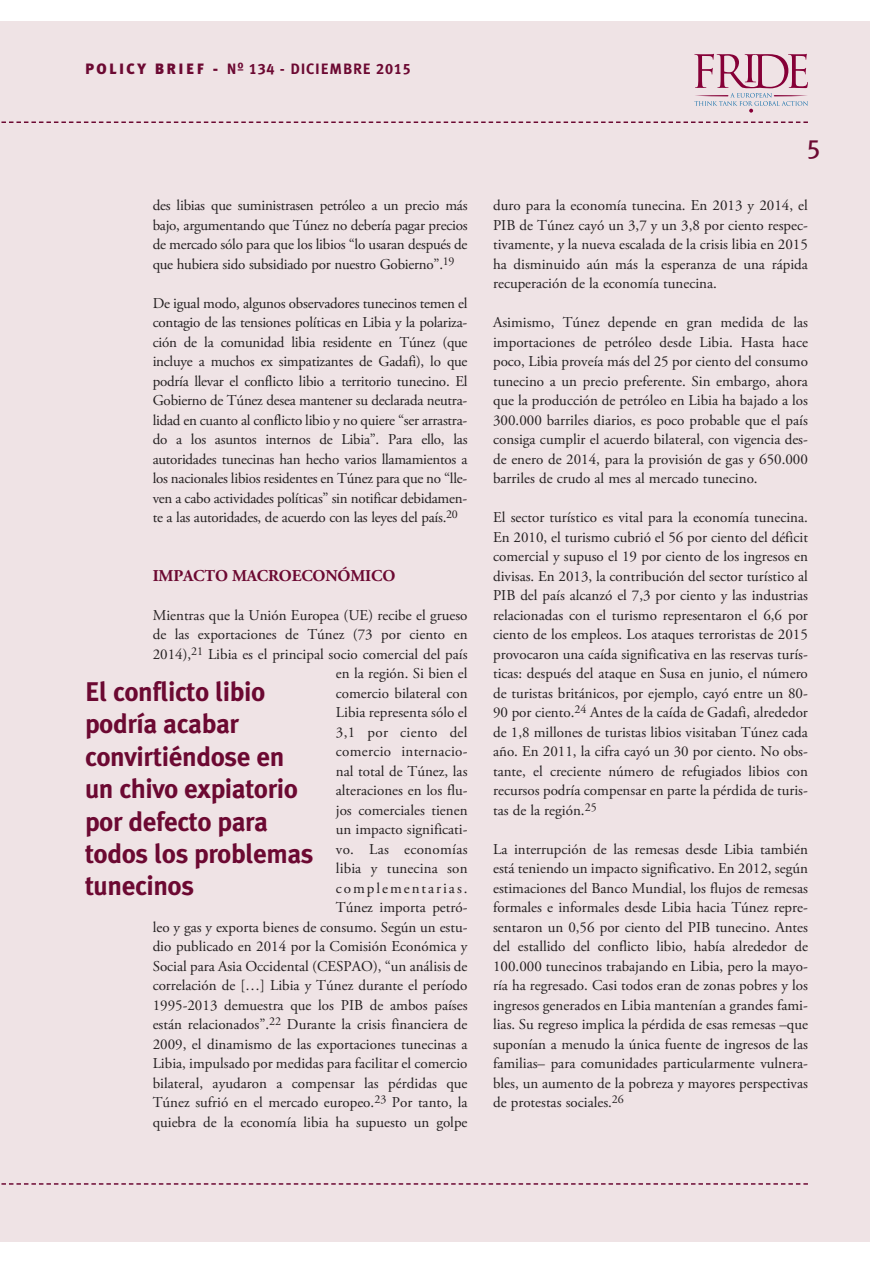
<style>
.page{position:relative;width:893px;height:1263px;background:#fff}
.page>*{position:absolute;margin:0;border:0;box-sizing:border-box;transform-origin:0 0}
.t1{font:700 27px/32.4px "Meta Plus";letter-spacing:-.015em;color:#6c0932}
.t2{font:27px "Meta Plus Book Caps";color:#6c0932}
.t3{font:700 16.5px "Adobe Garamond Pro";letter-spacing:-.01em;color:#6c0932}
.t4{font:15px/19.5px "Adobe Garamond Pro";color:#231f20;text-align:justify}
.t5{font:15px "Meta Plus Bold Caps";letter-spacing:.055em;color:#6c0932}
.s1{font-family:"Meta Plus";font-weight:900}
</style>
<div class="page">
<div style="left:0;top:22px;width:869px;height:1220px;background:#efe3e5"></div>
<svg style="left:694px;top:54px;width:114px;height:58px"></svg>
<svg style="left:1px;top:121px;width:807px;height:2px"></svg>
<svg style="left:1px;top:1183px;width:807px;height:2px"></svg>
<p class="t5" style="left:85px;top:60px;width:327px"><span class="s1">POLICY BRIEF -</span> Nº 134 - DICIEMBRE 2015</p>
<p class="t4" style="left:153px;top:197px;width:316px">des libias que suministrasen petróleo a un precio más bajo, argumentando que Túnez no debería pagar precios de mercado sólo para que los libios “lo usaran después de que hubiera sido subsidiado por nuestro Gobierno”.<sup>19</sup></p>
<p class="t4" style="left:153px;top:294px;width:316px">De igual modo, algunos observadores tunecinos temen el contagio de las tensiones políticas en Libia y la polariza&shy;ción de la comunidad libia residente en Túnez (que incluye a muchos ex simpatizantes de Gadafi), lo que podría llevar el conflicto libio a territorio tunecino. El Gobierno de Túnez desea mantener su declarada neutra&shy;lidad en cuanto al conflicto libio y no quiere “ser arrastra&shy;do a los asuntos internos de Libia”. Para ello, las autoridades tunecinas han hecho varios llamamientos a los nacionales libios residentes en Túnez para que no “lle&shy;ven a cabo actividades políticas” sin notificar debidamen&shy;te a las autoridades, de acuerdo con las leyes del país.<sup>20</sup></p>
<p class="t3" style="left:153px;top:565px;width:244px">IMPACTO MACROECONÓMICO</p>
<p class="t4" style="left:153px;top:606px;width:316px;text-align:right">Mientras que la Unión Europea (UE) recibe el grueso de las exportaciones de Túnez (73 por ciento en 2014),<sup>21</sup> Libia es el principal socio comercial del país en la región. Si bien el<br>comercio bilateral con<br>Libia representa sólo el<br>3,1 por ciento del<br>comercio internacio-<br>nal total de Túnez, las<br>alteraciones en los flu-<br>jos comerciales tienen<br>un impacto significati-<br>vo. Las economías<br>libia y tunecina son<br>complementarias.<br>Túnez importa petró-<br>leo y gas y exporta bienes de consumo. Según un estu&shy;dio publicado en 2014 por la Comisión Económica y Social para Asia Occidental (CESPAO), “un análisis de correlación de […] Libia y Túnez durante el período 1995-2013 demuestra que los PIB de ambos países están relacionados”.<sup>22</sup> Durante la crisis financiera de 2009, el dinamismo de las exportaciones tunecinas a Libia, impulsado por medidas para facilitar el comercio bilateral, ayudaron a compensar las pérdidas que Túnez sufrió en el mercado europeo.<sup>23</sup> Por tanto, la quiebra de la economía libia ha supuesto un golpe</p>
<h1 class="t1" style="left:85px;top:677px;width:230px">El conflicto libio podría acabar convirtiéndose en un chivo expiatorio por defecto para todos los problemas tunecinos</h1>
<h1 class="t2" style="left:806px;top:133px;width:16px">5</h1>
<p class="t4" style="left:493px;top:197px;width:316px">duro para la economía tunecina. En 2013 y 2014, el PIB de Túnez cayó un 3,7 y un 3,8 por ciento respec&shy;tivamente, y la nueva escalada de la crisis libia en 2015 ha disminuido aún más la esperanza de una rápida recuperación de la economía tunecina.</p>
<p class="t4" style="left:493px;top:314px;width:316px">Asimismo, Túnez depende en gran medida de las importaciones de petróleo desde Libia. Hasta hace poco, Libia proveía más del 25 por ciento del consumo tunecino a un precio preferente. Sin embargo, ahora que la producción de petróleo en Libia ha bajado a los 300.000 barriles diarios, es poco probable que el país consiga cumplir el acuerdo bilateral, con vigencia des&shy;de enero de 2014, para la provisión de gas y 650.000 barriles de crudo al mes al mercado tunecino.</p>
<p class="t4" style="left:493px;top:509px;width:316px">El sector turístico es vital para la economía tunecina.<br>En 2010, el turismo cubrió el 56 por ciento del déficit comercial y supuso el 19 por ciento de los ingresos en divisas. En 2013, la contribución del sector turístico al PIB del país alcanzó el 7,3 por ciento y las industrias relacionadas con el turismo representaron el 6,6 por ciento de los empleos. Los ataques terroristas de 2015 provocaron una caída significativa en las reservas turís&shy;ticas: después del ataque en Susa en junio, el número de turistas británicos, por ejemplo, cayó entre un 80- 90 por ciento.<sup>24</sup> Antes de la caída de Gadafi, alrededor de 1,8 millones de turistas libios visitaban Túnez cada año. En 2011, la cifra cayó un 30 por ciento. No obs&shy;tante, el creciente número de refugiados libios con recursos podría compensar en parte la pérdida de turis&shy;tas de la región.<sup>25</sup></p>
<p class="t4" style="left:493px;top:840px;width:316px">La interrupción de las remesas desde Libia también está teniendo un impacto significativo. En 2012, según estimaciones del Banco Mundial, los flujos de remesas formales e informales desde Libia hacia Túnez repre&shy;sentaron un 0,56 por ciento del PIB tunecino. Antes del estallido del conflicto libio, había alrededor de 100.000 tunecinos trabajando en Libia, pero la mayo&shy;ría ha regresado. Casi todos eran de zonas pobres y los ingresos generados en Libia mantenían a grandes fami&shy;lias. Su regreso implica la pérdida de esas remesas –que suponían a menudo la única fuente de ingresos de las familias– para comunidades particularmente vulnera&shy;bles, un aumento de la pobreza y mayores perspectivas de protestas sociales.<sup>26</sup></p>
</div>
